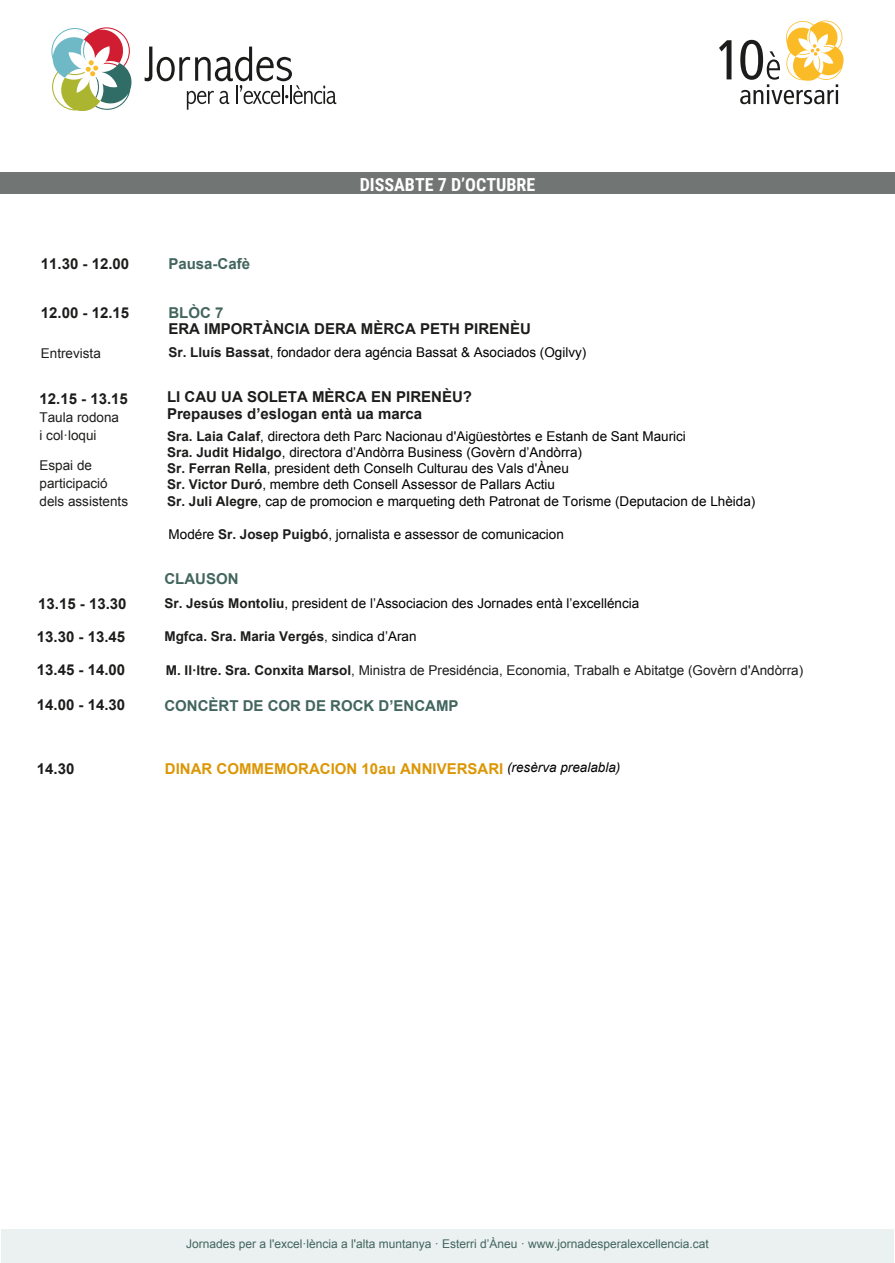
<style>
.page{position:relative;width:895px;height:1263px;background:#fff}
.page>*{position:absolute;margin:0;border:0;box-sizing:border-box;transform-origin:0 0}
.t1{font:700 18px "Roboto Condensed";color:#fff}
.t2{font:700 15px/16.2px "Arial";color:#1c1d1b}
.t3{font:700 15px "Arial";color:#42655d}
.t4{font:700 15px "Arial";color:#dc9605}
.t5{font:13.5px/16.2px "Arial";color:#000001}
.t6{font:13.5px/18px "Arial";color:#1c1d1b}
.t7{font:700 13.5px "Arial";color:#1c1d1b}
.t8{font:italic 13.5px "Arial";color:#000001}
.t9{font:12px "Arial";color:#42655d}
.s1{font-weight:700;color:#1c1d1b}
.s2{font-weight:700;color:#1d1d1b}
.s3{color:#000}
.s4{font-weight:400}
.s5{font-weight:400;color:#000001}
.s6{font-weight:700}
</style>
<div class="page">
<div style="left:1px;top:1229px;width:893px;height:34px;background:#ebf1f0"></div>
<div style="left:0;top:173px;width:895px;height:21px;background:#717574"></div>
<svg style="left:51px;top:27px;width:81px;height:84px"></svg>
<svg style="left:145px;top:47px;width:191px;height:63px"></svg>
<svg style="left:719px;top:21px;width:125px;height:83px"></svg>
<p class="t2" style="left:41px;top:256px;width:90px">11.30 - 12.00</p>
<p class="t3" style="left:168px;top:254px;width:83px">Pausa-Cafè</p>
<h1 class="t1" style="left:360px;top:172px;width:177px">DISSABTE 7 D’OCTUBRE</h1>
<p class="t2" style="left:41px;top:305px;width:90px">12.00 - 12.15</p>
<p class="t6" style="left:41px;top:344px;width:62px">Entrevista</p>
<p class="t2" style="left:40px;top:391px;width:90px">12.15 - 13.15</p>
<p class="t6" style="left:40px;top:408px;width:81px">Taula rodona i col·loqui</p>
<p class="t6" style="left:40px;top:456px;width:90px">Espai de participació dels assistents</p>
<p class="t3" style="left:168px;top:303px;width:57px">BLÒC 7</p>
<p class="t2" style="left:168px;top:321px;width:364px">ERA IMPORTÀNCIA DERA MÈRCA PETH PIRENÈU</p>
<p class="t5" style="left:168px;top:344px;width:419px"><span class="s1">Sr. Lluís Bassat</span>, fondador dera agéncia Bassat &amp; Asociados (Ogilvy)</p>
<p class="t2" style="left:167px;top:389px;width:307px">LI CAU UA SOLETA MÈRCA EN PIRENÈU?<br>Prepauses d’eslogan entà ua marca</p>
<p class="t5" style="left:167px;top:428px;width:590px"><span class="s1">Sra. Laia Calaf</span>, directora deth Parc Nacionau d'Aigüestòrtes e Estanh de Sant Maurici<br><span class="s1">Sra. Judit Hidalgo</span>, directora d’Andòrra Business (Govèrn d’Andòrra)<br><span class="s1">Sr. Ferran Rella</span>, president deth Conselh Culturau des Vals d'Àneu<br><span class="s2">Sr. Victor Duró</span><span class="s3">, membre</span> deth <span class="s3">Consell Assessor de Pallars Actiu<br></span><span class="s1">Sr. Juli Alegre</span>, cap de promocion e marqueting deth Patronat de Torisme (Deputacion de Lhèida)</p>
<p class="t5" style="left:169px;top:526px;width:397px">Modére <span class="s1">Sr. Josep Puigbó</span>, jornalista e assessor de comunicacion</p>
<p class="t3" style="left:164px;top:569px;width:76px">CLAUSON</p>
<p class="t2" style="left:38px;top:597px;width:90px">13.15 - 13.30</p>
<p class="t5" style="left:164px;top:595px;width:476px"><span class="s1">Sr. Jesús Montoliu</span>, president de l’Associacion des Jornades entà l’excelléncia</p>
<p class="t2" style="left:37px;top:629px;width:90px">13.30 - 13.45</p>
<p class="t7" style="left:164px;top:627px;width:254px">Mgfca. Sra. Maria Vergés<span class="s4">,</span> <span class="s5">sindica d’Aran</span></p>
<p class="t2" style="left:37px;top:662px;width:90px">13.45 - 14.00</p>
<p class="t6" style="left:166px;top:662px;width:639px"><span class="s6">M. Il·ltre. Sra. Conxita Marsol</span>, Ministra de Presidéncia, Economia, Trabalh e Abitatge (Govèrn d'Andòrra)</p>
<p class="t2" style="left:37px;top:697px;width:90px">14.00 - 14.30</p>
<p class="t3" style="left:164px;top:696px;width:296px">CONCÈRT DE COR DE ROCK D’ENCAMP</p>
<p class="t2" style="left:37px;top:761px;width:39px">14.30</p>
<p class="t8" style="left:507px;top:758px;width:115px">(resèrva prealabla)</p>
<p class="t4" style="left:165px;top:759px;width:340px">DINAR COMMEMORACION 10au ANNIVERSARI</p>
<p class="t9" style="left:186px;top:1236px;width:524px">Jornades per a l'excel·lència a l'alta muntanya · Esterri d’Àneu · www.jornadesperalexcellencia.cat</p>
</div>
